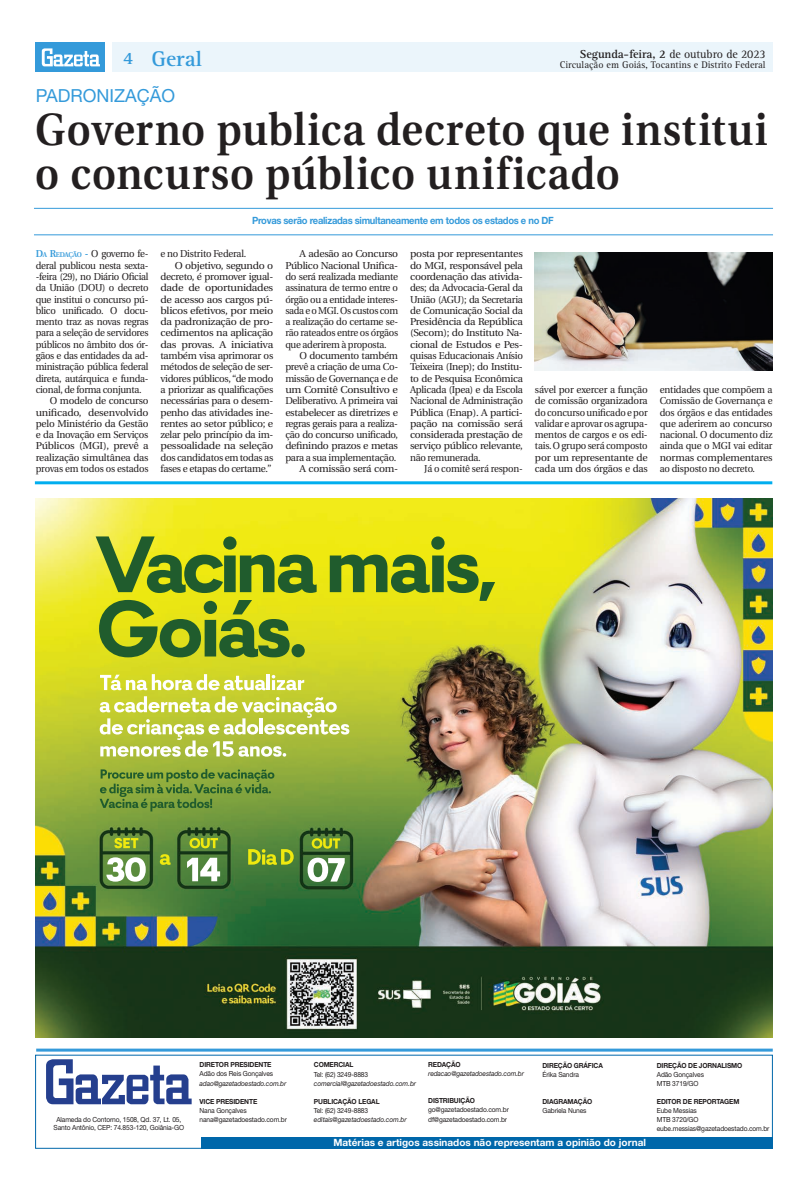
<style>
.page{position:relative;width:808px;height:1191px;background:#fff}
.page>*{position:absolute;margin:0;border:0;box-sizing:border-box;transform-origin:0 0}
.t1{font:600 45.1px/44px "Utopia";letter-spacing:.02em;color:#231f20;scale:.92 1}
.t2{font:700 22px "Rotis Serif";color:#349ada}
.t3{font:18px "Helvetica Neue";color:#349ada}
.t4{font:700 12px "Rotis Serif";letter-spacing:-.01em;color:#231f20}
.t5{font:10px/11.3px "Utopia";letter-spacing:-.03em;color:#231f20;text-align:justify}
.t6{font:10px/11.3px "Utopia";letter-spacing:-.03em;color:#231f20;text-align:justify;scale:1.06 1}
.t7{font:10px "Utopia";letter-spacing:-.03em;color:#231f20;scale:.95 1}
.t8{font:10px/11.3px "Utopia";letter-spacing:-.03em;color:#231f20;text-align:justify;scale:.96 1}
.t9{font:10px "Utopia";letter-spacing:-.03em;color:#231f20;scale:1.08 1}
.t10{font:10px "Utopia";letter-spacing:-.03em;color:#231f20;scale:1.04 1}
.t11{font:700 10px "Helvetica Neue";letter-spacing:-.03em;color:#349ada;scale:.94 1}
.t12{font:700 10px "Helvetica Neue";color:#fff}
.t13{font:10px "Rotis Serif";color:#231f20}
.t14{font:10px "Utopia";letter-spacing:-.03em;color:#231f20;scale:1.05 1}
.t15{font:7px/9px "Helvetica Neue";letter-spacing:-.02em;color:#231f20;scale:.95 1}
.t16{font:700 7px "Helvetica Neue";letter-spacing:-.02em;color:#231f20;scale:.95 1}
.t17{font:italic 7px "Helvetica Neue";letter-spacing:-.01em;color:#231f20;scale:.95 1}
.s1{font-weight:400}
.s2{font-size:18px}
.s3{font-weight:600;color:#349ada}
.s4{font-weight:600;font-size:7px;color:#349ada}
</style>
<div class="page">
<svg style="left:46px;top:1059px;width:146px;height:45px"></svg>
<div style="left:201px;top:1137px;width:571px;height:11px;background:#0067aa"></div>
<hr style="left:36px;top:1048px;width:737px;height:3px;background:#349ada">
<div style="left:36px;top:43px;width:69px;height:29px;background:#349ada"></div>
<div style="left:112px;top:43px;width:661px;height:29px;background:#ebf5fb"></div>
<svg style="left:42px;top:48px;width:58px;height:18px"></svg>
<hr style="left:34px;top:234px;width:739px;height:1px;background:#349ada">
<hr style="left:34px;top:208px;width:739px;height:1px;background:#349ada">
<img style="left:535px;top:252px;width:238px;height:118px">
<hr style="left:35px;top:481px;width:737px;height:3px;background:#00aeef">
<img style="left:35px;top:498px;width:737px;height:539px">
<svg style="left:189px;top:838px;width:29px;height:10px"></svg>
<svg style="left:187px;top:857px;width:33px;height:24px"></svg>
<svg style="left:160px;top:854px;width:11px;height:11px"></svg>
<svg style="left:114px;top:838px;width:24px;height:10px"></svg>
<svg style="left:106px;top:857px;width:40px;height:24px"></svg>
<svg style="left:248px;top:849px;width:46px;height:16px"></svg>
<svg style="left:312px;top:838px;width:28px;height:10px"></svg>
<svg style="left:308px;top:857px;width:37px;height:25px"></svg>
<svg style="left:100px;top:674px;width:166px;height:16px"></svg>
<hr style="left:267px;top:674px;width:3px;height:16px;background:#fff">
<svg style="left:272px;top:675px;width:32px;height:15px"></svg>
<svg style="left:100px;top:696px;width:249px;height:60px"></svg>
<svg style="left:100px;top:769px;width:174px;height:42px;background:#709639"></svg>
<svg style="left:96px;top:536px;width:221px;height:57px;background:#91a922"></svg>
<svg style="left:330px;top:536px;width:165px;height:65px;background:#a0b31b"></svg>
<svg style="left:99px;top:600px;width:206px;height:57px;background:#89a421"></svg>
<p class="t4" style="left:580px;top:47px;width:187px">Segunda-feira, 2 <span class="s1">de outubro de 2023</span></p>
<h2 class="t2" style="left:123px;top:45px;width:80px"><span class="s2">4</span> Geral</h2>
<p class="t13" style="left:560px;top:59px;width:207px">Circulação em Goiás, Tocantins e Distrito Federal</p>
<h3 class="t3" style="left:36px;top:85px;width:141px">PADRONIZAÇÃO</h3>
<h1 class="t1" style="left:35px;top:108px;width:798px">Governo publica decreto que institui o concurso público unificado</h1>
<p class="t11" style="left:252px;top:214px;width:322px">Provas serão realizadas simultaneamente em todos os estados e no DF</p>
<p class="t7" style="left:36px;top:248px;width:120px"><span class="s3">D</span><span class="s4">A</span> <span class="s3">R</span><span class="s4">EDAÇÃO</span> <span class="s3">-</span> O governo fe-</p>
<p class="t7" style="left:36px;top:260px;width:120px">deral publicou nesta sexta-</p>
<p class="t7" style="left:36px;top:271px;width:120px">-feira (29), no Diário Oficial</p>
<p class="t7" style="left:36px;top:282px;width:120px">da União (DOU) o decreto</p>
<p class="t7" style="left:36px;top:294px;width:120px">que institui o concurso pú-</p>
<p class="t7" style="left:36px;top:305px;width:120px">blico unificado. O docu-</p>
<p class="t7" style="left:36px;top:316px;width:120px">mento traz as novas regras</p>
<p class="t7" style="left:36px;top:327px;width:120px">para a seleção de servidores</p>
<p class="t7" style="left:36px;top:339px;width:120px">públicos no âmbito dos ór-</p>
<p class="t7" style="left:36px;top:350px;width:120px">gãos e das entidades da ad-</p>
<p class="t7" style="left:36px;top:361px;width:120px">ministração pública federal</p>
<p class="t7" style="left:36px;top:373px;width:120px">direta, autárquica e funda-</p>
<p class="t7" style="left:36px;top:384px;width:113px">cional, de forma conjunta.</p>
<p class="t5" style="left:50px;top:395px;width:100px">O modelo de concurso</p>
<p class="t10" style="left:36px;top:407px;width:110px">unificado, desenvolvido</p>
<p class="t5" style="left:36px;top:418px;width:114px">pelo Ministério da Gestão</p>
<p class="t5" style="left:36px;top:429px;width:114px">e da Inovação em Serviços</p>
<p class="t10" style="left:36px;top:440px;width:110px">Públicos (MGI), prevê a</p>
<p class="t5" style="left:36px;top:452px;width:114px">realização simultânea das</p>
<p class="t7" style="left:36px;top:463px;width:120px">provas em todos os estados</p>
<p class="t7" style="left:161px;top:248px;width:92px">e no Distrito Federal.</p>
<p class="t14" style="left:175px;top:260px;width:95px">O objetivo, segundo o</p>
<p class="t5" style="left:161px;top:271px;width:114px">decreto, é promover igual-</p>
<p class="t9" style="left:161px;top:282px;width:106px">dade de oportunidades</p>
<p class="t6" style="left:161px;top:294px;width:108px">de acesso aos cargos pú-</p>
<p class="t9" style="left:161px;top:305px;width:106px">blicos efetivos, por meio</p>
<p class="t6" style="left:161px;top:316px;width:108px">da padronização de pro-</p>
<p class="t14" style="left:161px;top:327px;width:109px">cedimentos na aplicação</p>
<p class="t9" style="left:161px;top:339px;width:106px">das provas. A iniciativa</p>
<p class="t5" style="left:161px;top:350px;width:114px">também visa aprimorar os</p>
<p class="t5" style="left:161px;top:361px;width:114px">métodos de seleção de ser-</p>
<p class="t5" style="left:161px;top:373px;width:114px">vidores públicos, “de modo</p>
<p class="t5" style="left:161px;top:384px;width:114px">a priorizar as qualificações</p>
<p class="t5" style="left:161px;top:395px;width:114px">necessárias para o desem-</p>
<p class="t5" style="left:161px;top:407px;width:114px">penho das atividades ine-</p>
<p class="t10" style="left:161px;top:418px;width:110px">rentes ao setor público; e</p>
<p class="t5" style="left:161px;top:429px;width:114px">zelar pelo princípio da im-</p>
<p class="t9" style="left:161px;top:440px;width:106px">pessoalidade na seleção</p>
<p class="t5" style="left:161px;top:452px;width:114px">dos candidatos em todas as</p>
<p class="t5" style="left:161px;top:463px;width:113px">fases e etapas do certame.”</p>
<p class="t5" style="left:285px;top:248px;width:114px;text-indent:14px">A adesão ao Concurso Público Nacional Unifica&shy;do será realizada mediante assinatura de termo entre o órgão ou a entidade interes&shy;sada e o MGI. Os custos com a realização do certame se&shy;rão rateados entre os órgãos que aderirem à proposta.</p>
<p class="t5" style="left:285px;top:350px;width:114px;text-align:right">O documento também prevê a criação de uma Co&shy;missão de Governança e de um Comitê Consultivo e<br>Deliberativo. A primeira vai estabelecer as diretrizes e regras gerais para a realiza&shy;ção do concurso unificado, definindo prazos e metas para a sua implementação.<br>A comissão será com-</p>
<p class="t6" style="left:410px;top:248px;width:108px">posta por representantes do MGI, responsável pela coordenação das ativida&shy;des; da Advocacia-Geral da União (AGU); da Secretaria de Comunicação Social da Presidência da República (Secom); do Instituto Na&shy;cional de Estudos e Pes&shy;quisas Educacionais Anísio Teixeira (Inep); do Institu&shy;to de Pesquisa Econômica Aplicada (Ipea) e da Escola Nacional de Administração Pública (Enap). A partici&shy;pação na comissão será considerada prestação de serviço público relevante, não remunerada.</p>
<p class="t7" style="left:424px;top:463px;width:105px">Já o comitê será respon-</p>
<p class="t5" style="left:535px;top:384px;width:114px">sável por exercer a função de comissão organizadora do concurso unificado e por validar e aprovar os agrupa&shy;mentos de cargos e os edi&shy;tais. O grupo será composto por um representante de cada um dos órgãos e das</p>
<p class="t8" style="left:660px;top:384px;width:119px">entidades que compõem a Comissão de Governança e dos órgãos e das entidades que aderirem ao concurso nacional. O documento diz ainda que o MGI vai editar normas complementares ao disposto no decreto.</p>
<p class="t15" style="left:54px;top:1115px;width:139px;line-height:8.4px;text-align:center">Alameda do Contorno, 1508, Qd. 37, Lt. 05,<br>Santo Antônio, CEP: 74.853-120, Goiânia-GO</p>
<p class="t16" style="left:200px;top:1060px;width:77px">DIRETOR PRESIDENTE</p>
<p class="t15" style="left:200px;top:1069px;width:79px">Adão dos Reis Gonçalves</p>
<p class="t17" style="left:200px;top:1078px;width:93px">adao@gazetadoestado.com.br</p>
<p class="t16" style="left:200px;top:1096px;width:62px">VICE PRESIDENTE</p>
<p class="t15" style="left:200px;top:1105px;width:93px">Nana Gonçalves nana@gazetadoestado.com.br</p>
<p class="t16" style="left:314px;top:1060px;width:43px">COMERCIAL</p>
<p class="t15" style="left:314px;top:1069px;width:59px">Tel: (62) 3249-8883</p>
<p class="t17" style="left:314px;top:1078px;width:109px">comercial@gazetadoestado.com.br</p>
<p class="t16" style="left:314px;top:1096px;width:71px">PUBLICAÇÃO LEGAL</p>
<p class="t15" style="left:314px;top:1105px;width:59px">Tel: (62) 3249-8883</p>
<p class="t17" style="left:314px;top:1114px;width:99px">editais@gazetadoestado.com.br</p>
<p class="t16" style="left:428px;top:1060px;width:36px">REDAÇÃO</p>
<p class="t17" style="left:428px;top:1069px;width:102px">redacao@gazetadoestado.com.br</p>
<p class="t16" style="left:428px;top:1096px;width:51px">DISTRIBUIÇÃO</p>
<p class="t15" style="left:428px;top:1105px;width:86px">go@gazetadoestado.com.br df@gazetadoestado.com.br</p>
<p class="t16" style="left:542px;top:1060px;width:65px">DIREÇÃO GRÁFICA</p>
<p class="t15" style="left:542px;top:1069px;width:40px">Érika Sandra</p>
<p class="t16" style="left:542px;top:1096px;width:54px">DIAGRAMAÇÃO</p>
<p class="t15" style="left:542px;top:1105px;width:48px">Gabriela Nunes</p>
<p class="t12" style="left:333px;top:1136px;width:314px">Matérias e artigos assinados não representam a opinião do jornal</p>
<p class="t16" style="left:657px;top:1060px;width:92px">DIREÇÃO DE JORNALISMO</p>
<p class="t15" style="left:657px;top:1069px;width:51px">Adão Gonçalves<br>MTB 3719/GO</p>
<p class="t16" style="left:657px;top:1096px;width:88px">EDITOR DE REPORTAGEM</p>
<p class="t15" style="left:657px;top:1105px;width:120px">Eube Messias<br>MTB 3720/GO eube.messias@gazetadoestado.com.br</p>
</div>
